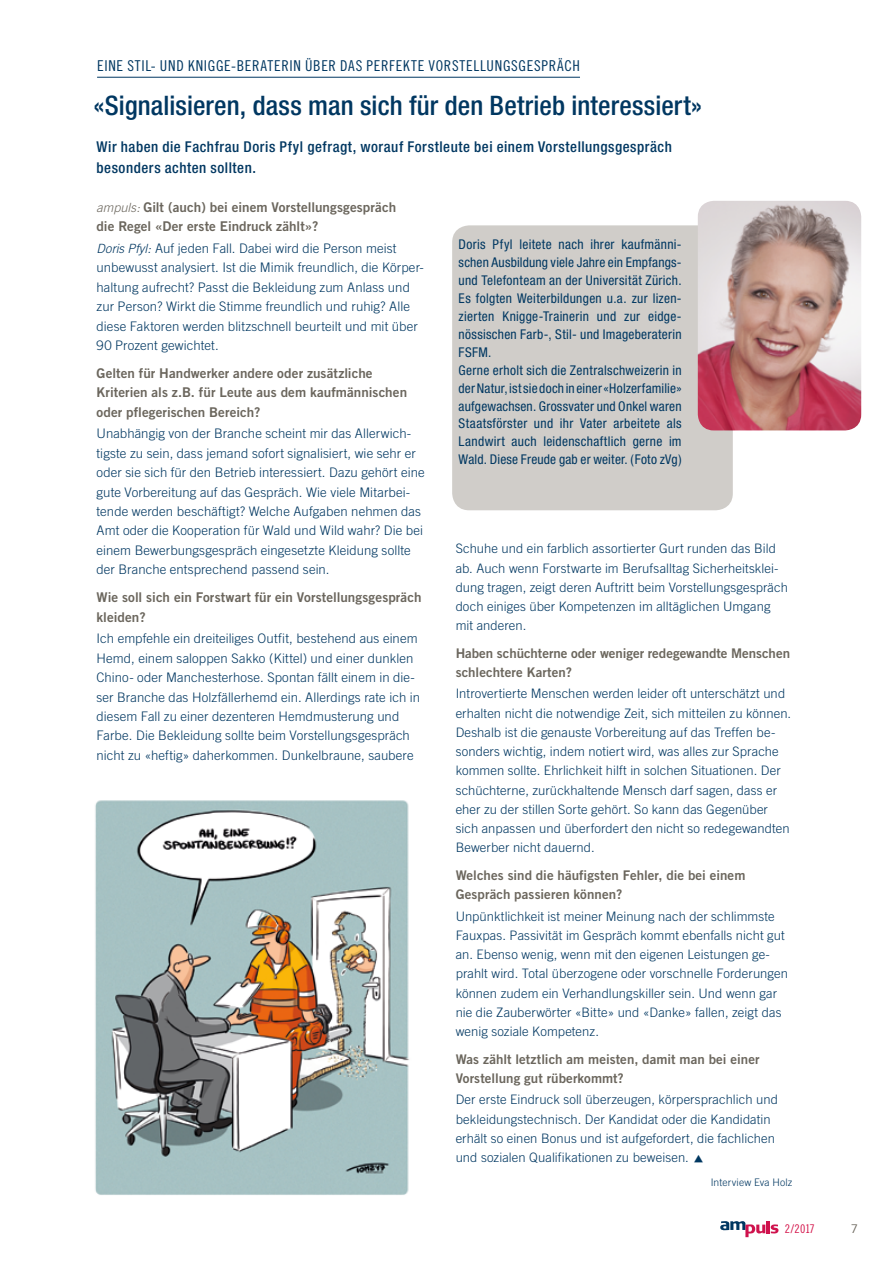
<style>
.page{position:relative;width:893px;height:1263px;background:#fff}
.page>*{position:absolute;margin:0;border:0;box-sizing:border-box;transform-origin:0 0}
.t1{font:500 condensed 26.85px "Helvetica Neue";letter-spacing:.005em;color:#003761}
.t2{font:500 condensed 15px/20.9px "Helvetica Neue";letter-spacing:.035em;color:#003761}
.t3{font:15px "Trade Gothic Cond Eighteen";letter-spacing:.05em;color:#003761}
.t4{font:condensed 13.5px/18px "Helvetica Neue";letter-spacing:.02em;color:#003761}
.t5{font:13.5px/19.4px "Trade Gothic Bold Two";letter-spacing:.005em;color:#6b665d}
.t6{font:13.35px/19.2px "Trade Gothic Bold Two";letter-spacing:.005em;color:#6b665d}
.t7{font:300 13.2px/19.4px "Trade Gothic";letter-spacing:.005em;color:#003761}
.t8{font:300 13.05px/19.2px "Trade Gothic";letter-spacing:.01em;color:#003761}
.t9{font:12px "Trade Gothic Cond Eighteen";color:#d31047}
.t10{font:12px "Trade Gothic";color:#6b665d}
.t11{font:300 10.35px "Trade Gothic";letter-spacing:.015em;color:#003761}
.s1{font-family:"Trade Gothic";font-weight:300;font-style:italic;font-size:12.75px}
.s2{font-style:italic;font-size:12.75px}
</style>
<div class="page">
<div style="left:452px;top:225px;width:281px;height:285px;background:#d0cdc9;border-radius:17px"></div>
<svg style="left:720px;top:1221px;width:45px;height:16px"></svg>
<hr style="left:766px;top:1221px;width:4px;height:12px;background:#cf124d">
<svg style="left:771px;top:1224px;width:7px;height:9px"></svg>
<hr style="left:97px;top:77px;width:483px;height:1px;background:#003761">
<img style="left:698px;top:201px;width:163px;height:229px">
<img style="left:95px;top:800px;width:314px;height:395px">
<p class="t3" style="left:97px;top:57px;width:484px">EINE STIL- UND KNIGGE-BERATERIN ÜBER DAS PERFEKTE VORSTELLUNGSGESPRÄCH</p>
<h1 class="t1" style="left:94px;top:89px;width:610px">«Signalisieren, dass man sich für den Betrieb interessiert»</h1>
<p class="t2" style="left:97px;top:136px;width:577px">Wir haben die Fachfrau Doris Pfyl gefragt, worauf Forstleute bei einem Vorstellungsgespräch besonders achten sollten.</p>
<p class="t5" style="left:97px;top:197px;width:301px"><span class="s1">ampuls:</span> Gilt (auch) bei einem Vorstellungsgespräch die Regel «Der erste Eindruck zählt»?</p>
<p class="t7" style="left:97px;top:238px;width:329px"><span class="s2">Doris Pfyl:</span> Auf jeden Fall. Dabei wird die Person meist unbewusst analysiert. Ist die Mimik freundlich, die Körper&shy;haltung aufrecht? Passt die Bekleidung zum Anlass und zur Person? Wirkt die Stimme freundlich und ruhig? Alle diese Faktoren werden blitzschnell beurteilt und mit über 90 Prozent gewichtet.</p>
<p class="t5" style="left:97px;top:363px;width:312px">Gelten für Handwerker andere oder zusätzliche<br>Kriterien als z.B. für Leute aus dem kaufmännischen oder pflegerischen Bereich?</p>
<p class="t7" style="left:97px;top:424px;width:330px">Unabhängig von der Branche scheint mir das Allerwich-- tigste zu sein, dass jemand sofort signalisiert, wie sehr er oder sie sich für den Betrieb interessiert. Dazu gehört eine gute Vorbereitung auf das Gespräch. Wie viele Mitarbei&shy;tende werden beschäftigt? Welche Aufgaben nehmen das Amt oder die Kooperation für Wald und Wild wahr? Die bei einem Bewerbungsgespräch eingesetzte Kleidung sollte der Branche entsprechend passend sein.</p>
<p class="t5" style="left:97px;top:587px;width:326px">Wie soll sich ein Forstwart für ein Vorstellungsgespräch kleiden?</p>
<p class="t7" style="left:97px;top:629px;width:325px">Ich empfehle ein dreiteiliges Outfit, bestehend aus einem Hemd, einem saloppen Sakko (Kittel) und einer dunklen Chino- oder Manchesterhose. Spontan fällt einem in die&shy;ser Branche das Holzfällerhemd ein. Allerdings rate ich in diesem Fall zu einer dezenteren Hemdmusterung und Farbe. Die Bekleidung sollte beim Vorstellungsgespräch nicht zu «heftig» daherkommen. Dunkelbraune, saubere</p>
<p class="t4" style="left:459px;top:235px;width:225px">Doris Pfyl leitete nach ihrer kaufmänni&shy;schen Ausbildung viele Jahre ein Empfangs&shy;und Telefonteam an der Universität Zürich.<br>Es folgten Weiterbildungen u.a. zur lizen&shy;zierten Knigge-Trainerin und zur eidge&shy;nössischen Farb-, Stil- und Imageberaterin FSFM.<br>Gerne erholt sich die Zentralschweizerin in der Natur, ist sie doch in einer «Holzerfamilie» aufgewachsen. Grossvater und Onkel waren Staatsförster und ihr Vater arbeitete als Landwirt auch leidenschaftlich gerne im Wald. Diese Freude gab er weiter. (Foto zVg)</p>
<p class="t8" style="left:456px;top:539px;width:334px">Schuhe und ein farblich assortierter Gurt runden das Bild ab. Auch wenn Forstwarte im Berufsalltag Sicherheitsklei&shy;dung tragen, zeigt deren Auftritt beim Vorstellungsgespräch doch einiges über Kompetenzen im alltäglichen Umgang mit anderen.</p>
<p class="t6" style="left:456px;top:643px;width:336px">Haben schüchterne oder weniger redegewandte Menschen schlechtere Karten?</p>
<p class="t8" style="left:456px;top:684px;width:337px">Introvertierte Menschen werden leider oft unterschätzt und erhalten nicht die notwendige Zeit, sich mitteilen zu können.<br>Deshalb ist die genauste Vorbereitung auf das Treffen be&shy;sonders wichtig, indem notiert wird, was alles zur Sprache kommen sollte. Ehrlichkeit hilft in solchen Situationen. Der schüchterne, zurückhaltende Mensch darf sagen, dass er eher zu der stillen Sorte gehört. So kann das Gegenüber sich anpassen und überfordert den nicht so redegewandten Bewerber nicht dauernd.</p>
<p class="t6" style="left:456px;top:865px;width:291px">Welches sind die häufigsten Fehler, die bei einem<br>Gespräch passieren können?</p>
<p class="t8" style="left:456px;top:906px;width:334px">Unpünktlichkeit ist meiner Meinung nach der schlimmste Fauxpas. Passivität im Gespräch kommt ebenfalls nicht gut an. Ebenso wenig, wenn mit den eigenen Leistungen ge&shy;prahlt wird. Total überzogene oder vorschnelle Forderungen können zudem ein Verhandlungskiller sein. Und wenn gar nie die Zauberwörter «Bitte» und «Danke» fallen, zeigt das wenig soziale Kompetenz.</p>
<p class="t6" style="left:456px;top:1049px;width:305px">Was zählt letztlich am meisten, damit man bei einer<br>Vorstellung gut rüberkommt?</p>
<p class="t8" style="left:456px;top:1090px;width:324px">Der erste Eindruck soll überzeugen, körpersprachlich und bekleidungstechnisch. Der Kandidat oder die Kandidatin erhält so einen Bonus und ist aufgefordert, die fachlichen und sozialen Qualifikationen zu beweisen.</p>
<p class="t11" style="left:711px;top:1176px;width:83px">Interview Eva Holz</p>
<p class="t9" style="left:785px;top:1222px;width:31px">2/2017</p>
<p class="t10" style="left:851px;top:1222px;width:9px">7</p>
</div>
